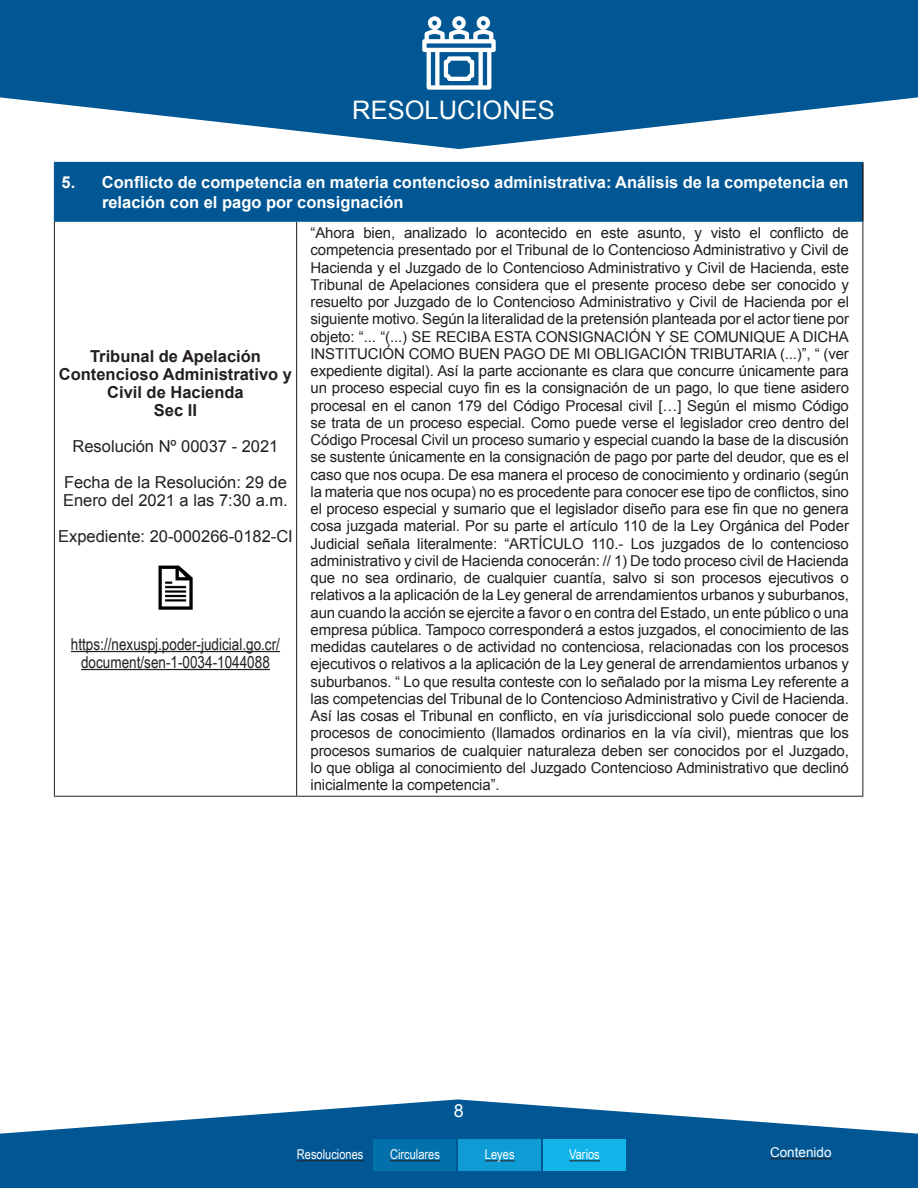
<style>
.page{position:relative;width:918px;height:1188px;background:#fff}
.page>*{position:absolute;margin:0;border:0;box-sizing:border-box;transform-origin:0 0}
.t1{font:25.5px "Arial";color:#fff}
.t2{font:18px "Arial";color:#fff}
.TEXTO_TAB{font:700 16.5px/19.8px "Arial";color:#fff}
.TEXTO_TAB-2{font:16.5px/18px "Arial";color:#231f20}
.TEXTO_TAB-3{font:700 16.5px/18px "Arial";color:#231f20;text-align:center}
.TEXTO_TAB-4{font:16.5px/18px "Arial Narrow";color:#231f20;text-align:center}
.Texto_columnas{font:15px/17.2px "Arial";letter-spacing:-.01em;color:#231f20;text-align:justify}
.t3{font:13.5px "Arial Narrow";color:#fff}
.t4{font:13.5px "Arial";color:#fff}
</style>
<div class="page">
<svg style="left:0;top:0;width:918px;height:149px;fill:#005794"></svg>
<svg style="left:422px;top:16px;width:74px;height:74px"></svg>
<svg style="left:0;top:1099px;width:918px;height:89px;fill:#005794"></svg>
<div style="left:374px;top:1139px;width:82px;height:31px;background:#0370ab"></div>
<div style="left:458px;top:1139px;width:83px;height:31px;background:#0f9cd4"></div>
<div style="left:289px;top:1139px;width:83px;height:31px;background:#005794"></div>
<div style="left:543px;top:1139px;width:83px;height:31px;background:#12b3e8"></div>
<hr style="left:390px;top:1160px;width:50px;height:1px;background:#231f20">
<hr style="left:485px;top:1160px;width:30px;height:1px;background:#231f20">
<hr style="left:297px;top:1160px;width:66px;height:1px;background:#231f20">
<hr style="left:569px;top:1160px;width:31px;height:1px;background:#231f20">
<hr style="left:770px;top:1158px;width:62px;height:1px;background:#231f20">
<div style="left:54px;top:162px;width:809px;height:59px;background:#005794"></div>
<hr style="left:862px;top:163px;width:2px;height:58px;background:#231f20">
<hr style="left:296px;top:222px;width:1px;height:574px;background:#231f20">
<hr style="left:54px;top:222px;width:1px;height:574px;background:#231f20">
<hr style="left:862px;top:222px;width:1px;height:574px;background:#231f20">
<hr style="left:54px;top:796px;width:243px;height:1px;background:#231f20">
<hr style="left:297px;top:796px;width:566px;height:1px;background:#231f20">
<hr style="left:297px;top:162px;width:567px;height:1px;background:#005794">
<hr style="left:54px;top:221px;width:243px;height:1px;background:#005794">
<hr style="left:297px;top:221px;width:567px;height:1px;background:#005794">
<hr style="left:71px;top:651px;width:209px;height:1px;background:#231f20">
<hr style="left:81px;top:669px;width:189px;height:1px;background:#231f20">
<img style="left:158px;top:565px;width:35px;height:45px">
<h1 class="t1" style="left:352px;top:93px;width:204px">RESOLUCIONES</h1>
<p class="TEXTO_TAB" style="left:102px;top:173px;width:748px;text-indent:-40px">5. Conflicto de competencia en materia contencioso administrativa: Análisis de la competencia en relación con el pago por consignación</p>
<p class="TEXTO_TAB-3" style="left:59px;top:348px;width:235px">Tribunal de Apelación<br>Contencioso Administrativo y<br>Civil de Hacienda</p>
<p class="TEXTO_TAB-3" style="left:154px;top:402px;width:45px">Sec II</p>
<p class="TEXTO_TAB-2" style="left:73px;top:437px;width:207px">Resolución Nº 00037 - 2021</p>
<p class="TEXTO_TAB-2" style="left:63px;top:473px;width:226px">Fecha de la Resolución: 29 de<br>Enero del 2021 a las 7:30 a.m.</p>
<p class="TEXTO_TAB-2" style="left:58px;top:527px;width:236px">Expediente: 20-000266-0182-CI</p>
<p class="TEXTO_TAB-4" style="left:71px;top:634px;width:211px">https://nexuspj.poder-judicial.go.cr/ document/sen-1-0034-1044088</p>
<p class="Texto_columnas" style="left:310px;top:225px;width:540px">“Ahora bien, analizado lo acontecido en este asunto, y visto el conflicto de competencia presentado por el Tribunal de lo Contencioso Administrativo y Civil de Hacienda y el Juzgado de lo Contencioso Administrativo y Civil de Hacienda, este Tribunal de Apelaciones considera que el presente proceso debe ser conocido y resuelto por Juzgado de lo Contencioso Administrativo y Civil de Hacienda por el siguiente motivo. Según la literalidad de la pretensión planteada por el actor tiene por objeto: “... “(...) SE RECIBA ESTA CONSIGNACIÓN Y SE COMUNIQUE A DICHA INSTITUCIÓN COMO BUEN PAGO DE MI OBLIGACIÓN TRIBUTARIA (...)”, “ (ver expediente digital). Así la parte accionante es clara que concurre únicamente para un proceso especial cuyo fin es la consignación de un pago, lo que tiene asidero procesal en el canon 179 del Código Procesal civil […] Según el mismo Código se trata de un proceso especial. Como puede verse el legislador creo dentro del Código Procesal Civil un proceso sumario y especial cuando la base de la discusión se sustente únicamente en la consignación de pago por parte del deudor, que es el caso que nos ocupa. De esa manera el proceso de conocimiento y ordinario (según la materia que nos ocupa) no es procedente para conocer ese tipo de conflictos, sino el proceso especial y sumario que el legislador diseño para ese fin que no genera cosa juzgada material. Por su parte el artículo 110 de la Ley Orgánica del Poder Judicial señala literalmente: “ARTÍCULO 110.- Los juzgados de lo contencioso administrativo y civil de Hacienda conocerán: // 1) De todo proceso civil de Hacienda que no sea ordinario, de cualquier cuantía, salvo si son procesos ejecutivos o relativos a la aplicación de la Ley general de arrendamientos urbanos y suburbanos, aun cuando la acción se ejercite a favor o en contra del Estado, un ente público o una empresa pública. Tampoco corresponderá a estos juzgados, el conocimiento de las medidas cautelares o de actividad no contenciosa, relacionadas con los procesos ejecutivos o relativos a la aplicación de la Ley general de arrendamientos urbanos y suburbanos. “ Lo que resulta conteste con lo señalado por la misma Ley referente a las competencias del Tribunal de lo Contencioso Administrativo y Civil de Hacienda.<br>Así las cosas el Tribunal en conflicto, en vía jurisdiccional solo puede conocer de procesos de conocimiento (llamados ordinarios en la vía civil), mientras que los procesos sumarios de cualquier naturaleza deben ser conocidos por el Juzgado, lo que obliga al conocimiento del Juzgado Contencioso Administrativo que declinó inicialmente la competencia”.</p>
<p class="t2" style="left:454px;top:1099px;width:12px">8</p>
<p class="t3" style="left:297px;top:1145px;width:68px">Resoluciones</p>
<p class="t3" style="left:390px;top:1145px;width:51px">Circulares</p>
<p class="t3" style="left:485px;top:1145px;width:31px">Leyes</p>
<p class="t3" style="left:569px;top:1145px;width:32px">Varios</p>
<p class="t4" style="left:770px;top:1144px;width:63px">Contenido</p>
</div>
